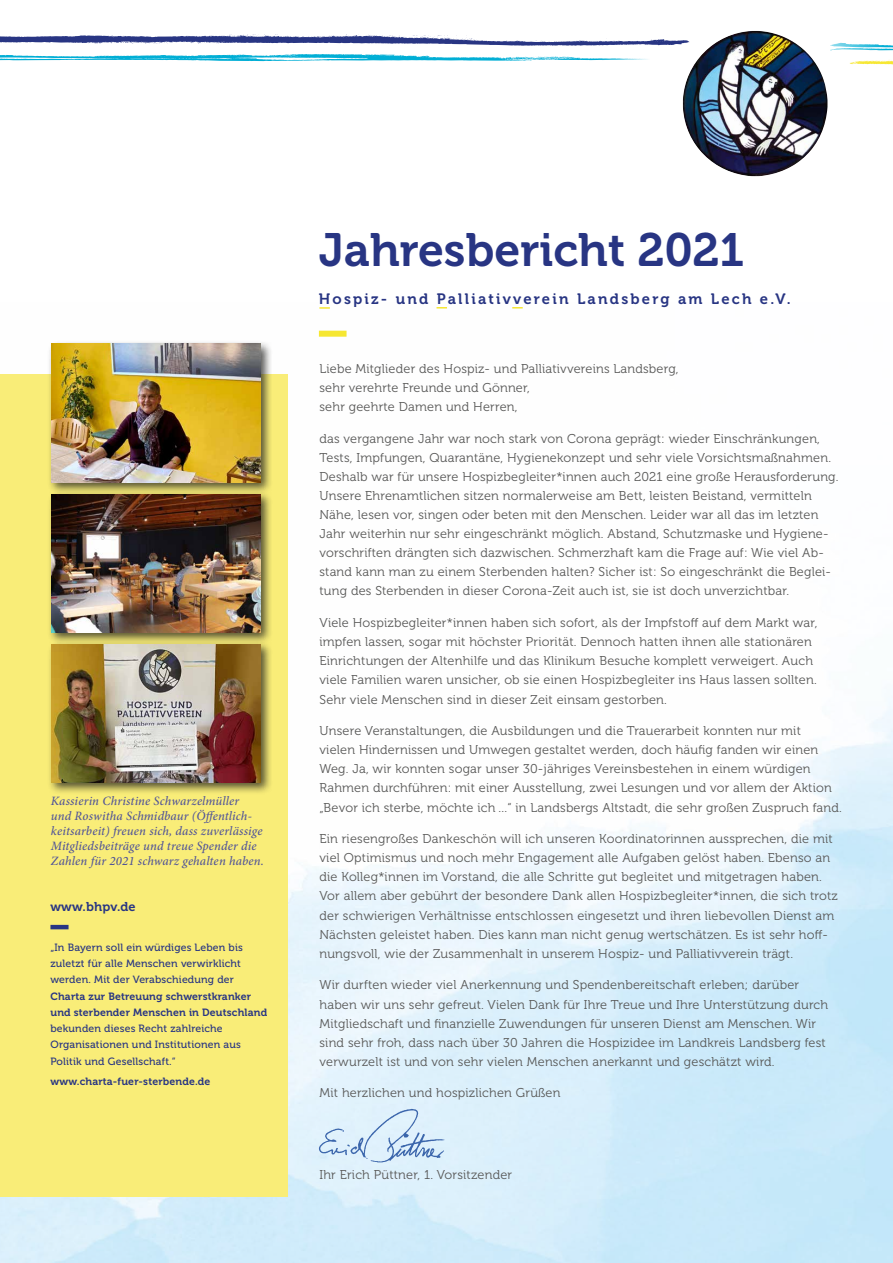
<style>
.page{position:relative;width:893px;height:1263px;background:#fff}
.page>*{position:absolute;margin:0;border:0;box-sizing:border-box;transform-origin:0 0}
.t1{font:46.5px "Museo 700";color:#283583}
.t2{font:15px "Museo 700";letter-spacing:.15em;color:#283583}
._03-Text_Editorial{font:12.75px/19px "Museo 300";letter-spacing:.015em;color:#575756}
._06-Bildunterschrift{font:italic 500 12.75px/15px "Minion Pro";letter-spacing:.01em;color:#505398}
._07-Kasten_2_gelb_Ü1{font:12.75px "Museo 700";letter-spacing:.015em;color:#283583}
._07-Kasten_2_gelb_Te{font:10.5px "Museo 500";letter-spacing:.015em;color:#283583}
._07-Kasten_2_gelb_Te-2{font:10.5px "Museo 700";letter-spacing:.015em;color:#283583}
._07-Kasten_2_gelb_Ü1-2{font:10.5px "Museo 700";letter-spacing:.015em;color:#283583}
</style>
<div class="page">
<img style="left:0;top:307px;width:893px;height:956px">
<div style="left:319px;top:331px;width:28px;height:6px;background:#f6e732"></div>
<svg style="left:319px;top:307px;width:11px;height:2px"></svg>
<img style="left:356px;top:1109px;width:55px;height:44px">
<div style="left:0;top:375px;width:288px;height:822px;background:#f9ed78"></div>
<hr style="left:50px;top:925px;width:19px;height:4px;background:#283583">
<img style="left:683px;top:31px;width:144px;height:145px">
<svg style="left:0;top:34px;width:689px;height:12px"></svg>
<svg style="left:830px;top:43px;width:63px;height:8px"></svg>
<svg style="left:849px;top:60px;width:44px;height:5px"></svg>
<svg style="left:0;top:54px;width:648px;height:7px"></svg>
<div style="left:47px;top:340px;width:226px;height:154px;background:#1d1d1b;opacity:.75"></div>
<img style="left:51px;top:344px;width:209px;height:138px">
<div style="left:47px;top:490px;width:226px;height:155px;background:#1d1d1b;opacity:.75"></div>
<img style="left:51px;top:494px;width:209px;height:138px">
<div style="left:47px;top:641px;width:226px;height:154px;background:#1d1d1b;opacity:.75"></div>
<img style="left:51px;top:645px;width:209px;height:138px">
<p class="_06-Bildunterschrift" style="left:51px;top:794px;width:214px">Kassierin Christine Schwarzelmüller<br>und Roswitha Schmidbaur (Öffentlich&shy;keitsarbeit) freuen sich, dass zuverlässige Mitgliedsbeiträge und treue Spender die Zahlen für 2021 schwarz gehalten haben.</p>
<p class="_07-Kasten_2_gelb_Ü1" style="left:50px;top:899px;width:87px">www.bhpv.de</p>
<p class="_07-Kasten_2_gelb_Te" style="left:50px;top:941px;width:194px">„In Bayern soll ein würdiges Leben bis</p>
<p class="_07-Kasten_2_gelb_Te" style="left:50px;top:958px;width:192px">zuletzt für alle Menschen verwirklicht</p>
<p class="_07-Kasten_2_gelb_Te" style="left:50px;top:974px;width:185px">werden. Mit der Verabschiedung der</p>
<p class="_07-Kasten_2_gelb_Te-2" style="left:50px;top:990px;width:202px">Charta zur Betreuung schwerstkranker</p>
<p class="_07-Kasten_2_gelb_Te-2" style="left:50px;top:1006px;width:218px">und sterbender Menschen in Deutschland</p>
<p class="_07-Kasten_2_gelb_Te" style="left:50px;top:1023px;width:174px">bekunden dieses Recht zahlreiche</p>
<p class="_07-Kasten_2_gelb_Te" style="left:50px;top:1039px;width:192px">Organisationen und Institutionen aus</p>
<p class="_07-Kasten_2_gelb_Te" style="left:50px;top:1055px;width:127px">Politik und Gesellschaft.“</p>
<p class="_07-Kasten_2_gelb_Ü1-2" style="left:50px;top:1075px;width:161px">www.charta-fuer-sterbende.de</p>
<h1 class="t1" style="left:319px;top:225px;width:427px">Jahresbericht 2021</h1>
<p class="t2" style="left:319px;top:290px;width:473px">Hospiz- und Palliativverein Landsberg am Lech e.V.</p>
<p class="_03-Text_Editorial" style="left:319px;top:359px;width:361px">Liebe Mitglieder des Hospiz- und Palliativvereins Landsberg, sehr verehrte Freunde und Gönner,<br>sehr geehrte Damen und Herren,</p>
<p class="_03-Text_Editorial" style="left:319px;top:429px;width:521px">das vergangene Jahr war noch stark von Corona geprägt: wieder Einschränkungen, Tests, Impfungen, Quarantäne, Hygienekonzept und sehr viele Vorsichtsmaßnahmen.<br>Deshalb war für unsere Hospizbegleiter*innen auch 2021 eine große Herausforderung.<br>Unsere Ehrenamtlichen sitzen normalerweise am Bett, leisten Beistand, vermitteln Nähe, lesen vor, singen oder beten mit den Menschen. Leider war all das im letzten Jahr weiterhin nur sehr eingeschränkt möglich. Abstand, Schutzmaske und Hygiene&shy;vorschriften drängten sich dazwischen. Schmerzhaft kam die Frage auf: Wie viel Ab&shy;stand kann man zu einem Sterbenden halten? Sicher ist: So eingeschränkt die Beglei&shy;tung des Sterbenden in dieser Corona-Zeit auch ist, sie ist doch unverzichtbar.</p>
<p class="_03-Text_Editorial" style="left:319px;top:614px;width:499px">Viele Hospizbegleiter*innen haben sich sofort, als der Impfstoff auf dem Markt war, impfen lassen, sogar mit höchster Priorität. Dennoch hatten ihnen alle stationären Einrichtungen der Altenhilfe und das Klinikum Besuche komplett verweigert. Auch viele Familien waren unsicher, ob sie einen Hospizbegleiter ins Haus lassen sollten.<br>Sehr viele Menschen sind in dieser Zeit einsam gestorben.</p>
<p class="_03-Text_Editorial" style="left:319px;top:722px;width:524px">Unsere Veranstaltungen, die Ausbildungen und die Trauerarbeit konnten nur mit<br>vielen Hindernissen und Umwegen gestaltet werden, doch häufig fanden wir einen Weg. Ja, wir konnten sogar unser 30-jähriges Vereinsbestehen in einem würdigen Rahmen durchführen: mit einer Ausstellung, zwei Lesungen und vor allem der Aktion „Bevor ich sterbe, möchte ich ...“ in Landsbergs Altstadt, die sehr großen Zuspruch fand.</p>
<p class="_03-Text_Editorial" style="left:319px;top:830px;width:520px">Ein riesengroßes Dankeschön will ich unseren Koordinatorinnen aussprechen, die mit viel Optimismus und noch mehr Engagement alle Aufgaben gelöst haben. Ebenso an die Kolleg*innen im Vorstand, die alle Schritte gut begleitet und mitgetragen haben.<br>Vor allem aber gebührt der besondere Dank allen Hospizbegleiter*innen, die sich trotz der schwierigen Verhältnisse entschlossen eingesetzt und ihren liebevollen Dienst am Nächsten geleistet haben. Dies kann man nicht genug wertschätzen. Es ist sehr hoff&shy;nungsvoll, wie der Zusammenhalt in unserem Hospiz- und Palliativverein trägt.</p>
<p class="_03-Text_Editorial" style="left:319px;top:976px;width:510px">Wir durften wieder viel Anerkennung und Spendenbereitschaft erleben; darüber haben wir uns sehr gefreut. Vielen Dank für Ihre Treue und Ihre Unterstützung durch Mitgliedschaft und finanzielle Zuwendungen für unseren Dienst am Menschen. Wir sind sehr froh, dass nach über 30 Jahren die Hospizidee im Landkreis Landsberg fest verwurzelt ist und von sehr vielen Menschen anerkannt und geschätzt wird.</p>
<p class="_03-Text_Editorial" style="left:319px;top:1084px;width:243px">Mit herzlichen und hospizlichen Grüßen</p>
<p class="_03-Text_Editorial" style="left:319px;top:1165px;width:194px">Ihr Erich Püttner, 1. Vorsitzender</p>
</div>
